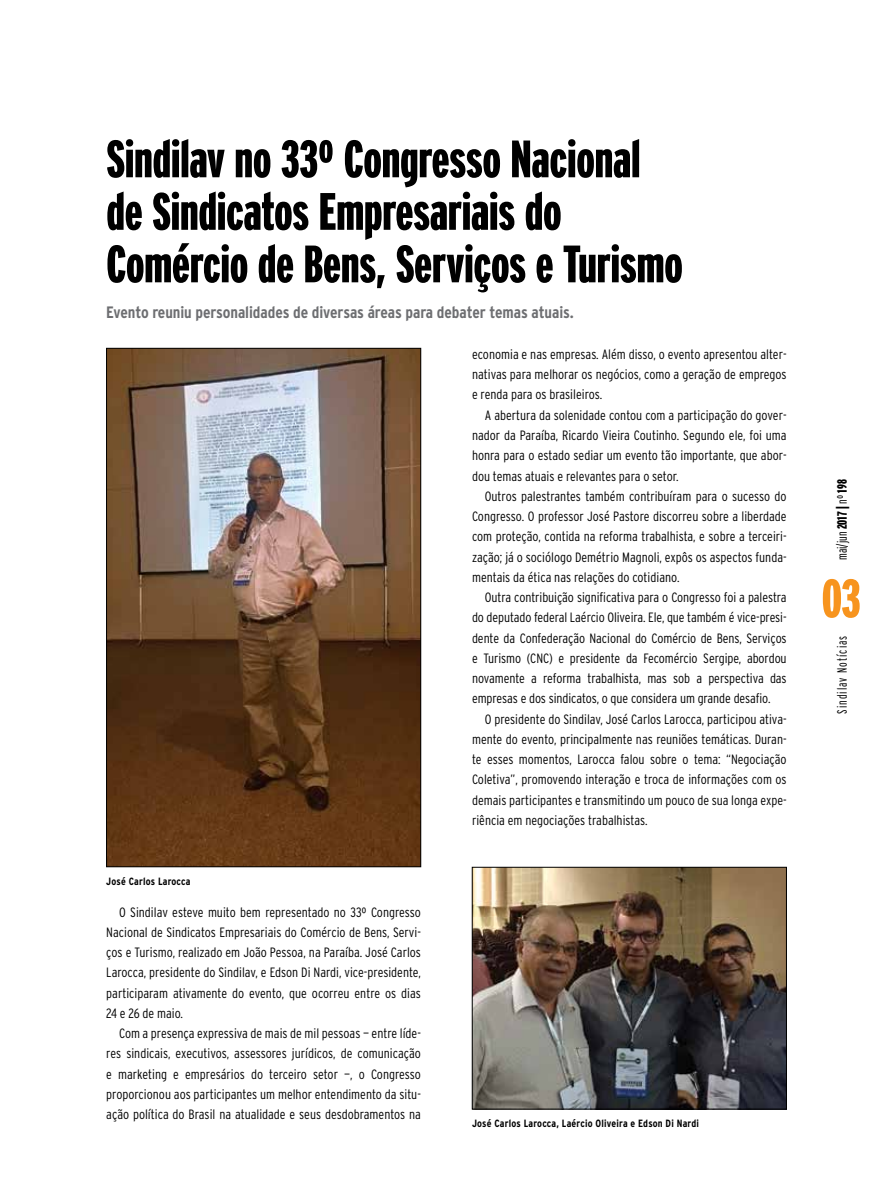
<style>
.page{position:relative;width:893px;height:1191px;background:#fff}
.page>*{position:absolute;margin:0;border:0;box-sizing:border-box;transform-origin:0 0}
.t1{font:900 extra-condensed 54px "Interstate";color:#f7941e}
.t2{font:900 extra-condensed 52.5px/52.5px "Interstate";letter-spacing:-.005em;color:#000}
.t3{font:700 condensed 16.5px "Interstate";letter-spacing:-.005em;color:#6d6e71}
.t4{font:300 condensed 13.5px/20.2px "Interstate";color:#000;text-align:justify}
.t5{font:300 extra-condensed 13.5px "Interstate";letter-spacing:.075em;color:#000}
.t6{font:700 condensed 10.5px "Interstate";letter-spacing:.02em;color:#000}
.s1{font-weight:900}
</style>
<div class="page">
<img style="left:474px;top:869px;width:311px;height:238px">
<div style="left:472px;top:867px;width:315px;height:242px;border:1px solid #000"></div>
<img style="left:108px;top:350px;width:311px;height:515px">
<div style="left:106px;top:348px;width:315px;height:519px;border:1px solid #000"></div>
<h2 class="t2" style="left:106px;top:132px;width:578px">Sindilav no 33º Congresso Nacional de Sindicatos Empresariais do<br>Comércio de Bens, Serviços e Turismo</h2>
<p class="t3" style="left:106px;top:303px;width:469px">Evento reuniu personalidades de diversas áreas para debater temas atuais.</p>
<p class="t6" style="left:106px;top:875px;width:86px">José Carlos Larocca</p>
<p class="t4" style="left:106px;top:901px;width:316px;text-indent:13px">O Sindilav esteve muito bem representado no 33º Congresso Nacional de Sindicatos Empresariais do Comércio de Bens, Servi&shy;ços e Turismo, realizado em João Pessoa, na Paraíba. José Carlos Larocca, presidente do Sindilav, e Edson Di Nardi, vice-presidente, participaram ativamente do evento, que ocorreu entre os dias 24 e 26 de maio.</p>
<p class="t4" style="left:106px;top:1023px;width:316px;text-indent:13px">Com a presença expressiva de mais de mil pessoas — entre líde&shy;res sindicais, executivos, assessores jurídicos, de comunicação e marketing e empresários do terceiro setor —, o Congresso proporcionou aos participantes um melhor entendimento da situ&shy;ação política do Brasil na atualidade e seus desdobramentos na</p>
<p class="t4" style="left:472px;top:344px;width:316px">economia e nas empresas. Além disso, o evento apresentou alter&shy;nativas para melhorar os negócios, como a geração de empregos e renda para os brasileiros.</p>
<p class="t4" style="left:472px;top:405px;width:316px;text-indent:13px">A abertura da solenidade contou com a participação do gover&shy;nador da Paraíba, Ricardo Vieira Coutinho. Segundo ele, foi uma honra para o estado sediar um evento tão importante, que abor&shy;dou temas atuais e relevantes para o setor.</p>
<p class="t4" style="left:472px;top:486px;width:316px;text-indent:13px">Outros palestrantes também contribuíram para o sucesso do Congresso. O professor José Pastore discorreu sobre a liberdade com proteção, contida na reforma trabalhista, e sobre a terceiri&shy;zação; já o sociólogo Demétrio Magnoli, expôs os aspectos funda&shy;mentais da ética nas relações do cotidiano.</p>
<p class="t4" style="left:472px;top:587px;width:316px;text-indent:13px">Outra contribuição significativa para o Congresso foi a palestra do deputado federal Laércio Oliveira. Ele, que também é vice-presi&shy;dente da Confederação Nacional do Comércio de Bens, Serviços e Turismo (CNC) e presidente da Fecomércio Sergipe, abordou novamente a reforma trabalhista, mas sob a perspectiva das empresas e dos sindicatos, o que considera um grande desafio.</p>
<p class="t4" style="left:472px;top:708px;width:316px;text-indent:13px">O presidente do Sindilav, José Carlos Larocca, participou ativa&shy;mente do evento, principalmente nas reuniões temáticas. Duran&shy;te esses momentos, Larocca falou sobre o tema: “Negociação Coletiva”, promovendo interação e troca de informações com os demais participantes e transmitindo um pouco de sua longa expe&shy;riência em negociações trabalhistas.</p>
<p class="t6" style="left:472px;top:1117px;width:228px">José Carlos Larocca, Laércio Oliveira e Edson Di Nardi</p>
<p class="t5" style="left:834px;top:560px;width:82px;rotate:-90deg">mai/jun <span class="s1">2017 |</span> nº <span class="s1">198</span></p>
<h1 class="t1" style="left:822px;top:568px;width:41px">03</h1>
<p class="t5" style="left:834px;top:713px;width:80px;rotate:-90deg">Sindilav Notícias</p>
</div>
